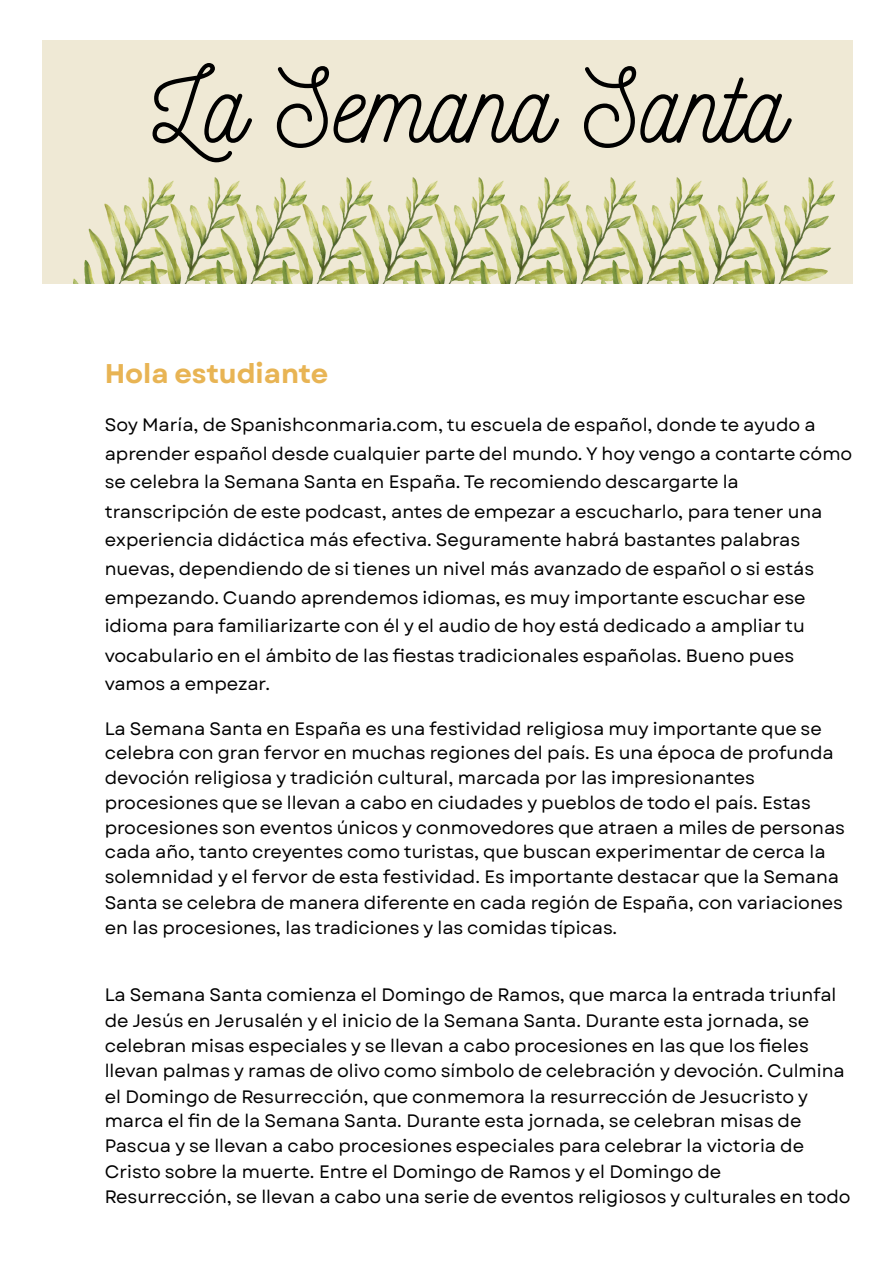
<style>
.page{position:relative;width:894px;height:1263px;background:#fff}
.page>*{position:absolute;margin:0;border:0;box-sizing:border-box;transform-origin:0 0}
.t1{font:102.6px "Nickainley";color:#000}
.t2{font:700 27px "Garet";color:#e8b454}
.t3{font:18px/28.8px "Garet";color:#000}
</style>
<div class="page">
<div style="left:42px;top:40px;width:810px;height:244px;background:#efe9d5"></div>
<img style="left:73px;top:203px;width:66px;height:81px">
<img style="left:139px;top:178px;width:66px;height:106px">
<img style="left:205px;top:178px;width:66px;height:106px">
<img style="left:271px;top:178px;width:66px;height:106px">
<img style="left:337px;top:178px;width:66px;height:106px">
<img style="left:403px;top:178px;width:66px;height:106px">
<img style="left:469px;top:178px;width:66px;height:106px">
<img style="left:535px;top:178px;width:66px;height:106px">
<img style="left:601px;top:178px;width:66px;height:106px">
<img style="left:667px;top:178px;width:66px;height:106px">
<img style="left:733px;top:178px;width:101px;height:106px">
<p class="t1" style="left:152px;top:40px;width:634px">La Semana Santa</p>
<h1 class="t2" style="left:105px;top:354px;width:225px">Hola estudiante</h1>
<p class="t3" style="left:105px;top:410px;width:749px">Soy María, de Spanishconmaria.com, tu escuela de español, donde te ayudo a aprender español desde cualquier parte del mundo. Y hoy vengo a contarte cómo se celebra la Semana Santa en España. Te recomiendo descargarte la transcripción de este podcast, antes de empezar a escucharlo, para tener una experiencia didáctica más efectiva. Seguramente habrá bastantes palabras nuevas, dependiendo de si tienes un nivel más avanzado de español o si estás empezando. Cuando aprendemos idiomas, es muy importante escuchar ese idioma para familiarizarte con él y el audio de hoy está dedicado a ampliar tu vocabulario en el ámbito de las fiestas tradicionales españolas. Bueno pues vamos a empezar.</p>
<p class="t3" style="left:105px;top:716px;width:741px;line-height:24.9px">La Semana Santa en España es una festividad religiosa muy importante que se celebra con gran fervor en muchas regiones del país. Es una época de profunda devoción religiosa y tradición cultural, marcada por las impresionantes procesiones que se llevan a cabo en ciudades y pueblos de todo el país. Estas procesiones son eventos únicos y conmovedores que atraen a miles de personas cada año, tanto creyentes como turistas, que buscan experimentar de cerca la solemnidad y el fervor de esta festividad. Es importante destacar que la Semana Santa se celebra de manera diferente en cada región de España, con variaciones en las procesiones, las tradiciones y las comidas típicas.</p>
<p class="t3" style="left:105px;top:982px;width:747px;line-height:25.2px">La Semana Santa comienza el Domingo de Ramos, que marca la entrada triunfal de Jesús en Jerusalén y el inicio de la Semana Santa. Durante esta jornada, se celebran misas especiales y se llevan a cabo procesiones en las que los fieles llevan palmas y ramas de olivo como símbolo de celebración y devoción. Culmina el Domingo de Resurrección, que conmemora la resurrección de Jesucristo y marca el fin de la Semana Santa. Durante esta jornada, se celebran misas de Pascua y se llevan a cabo procesiones especiales para celebrar la victoria de Cristo sobre la muerte. Entre el Domingo de Ramos y el Domingo de Resurrección, se llevan a cabo una serie de eventos religiosos y culturales en todo</p>
</div>
